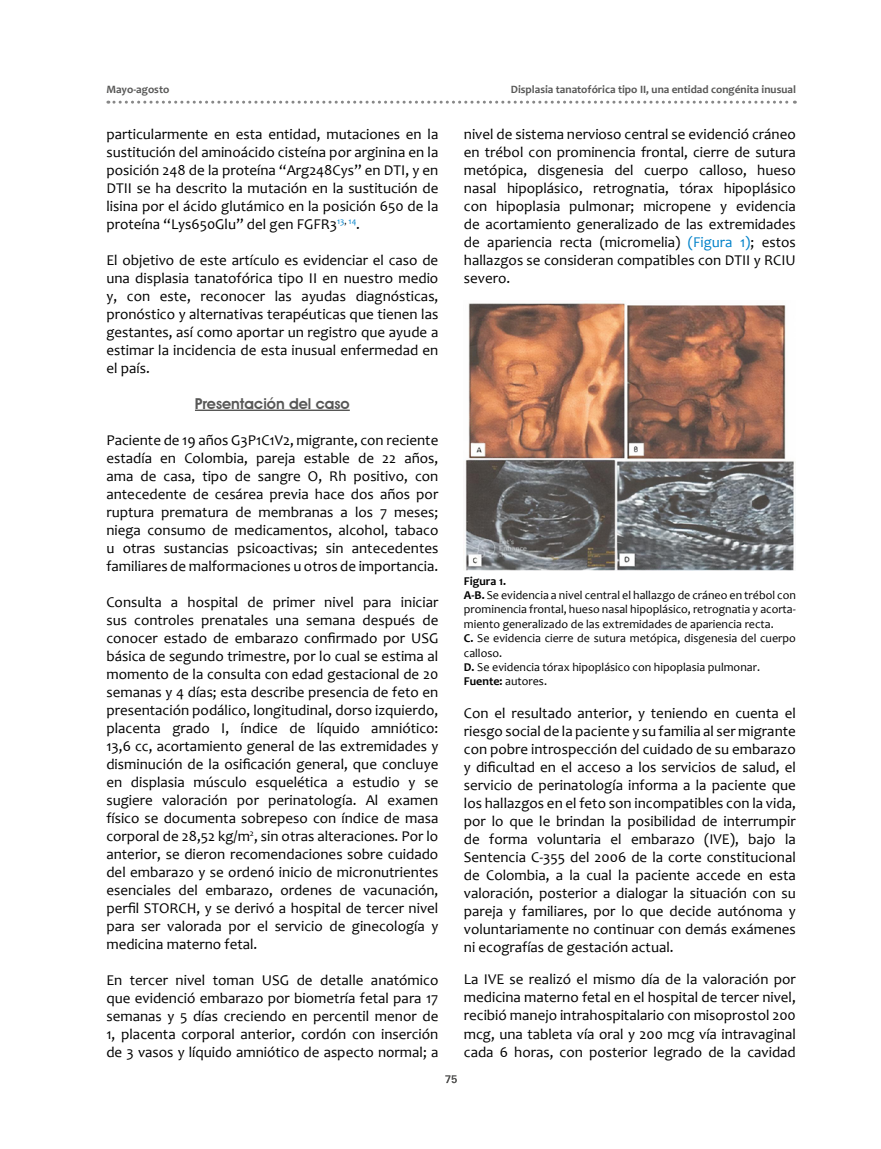
<style>
.page{position:relative;width:881px;height:1149px;background:#fff}
.page>*{position:absolute;margin:0;border:0;box-sizing:border-box;transform-origin:0 0}
.t1{font:15px/18px "Candara";color:#000;text-align:justify}
.t2{font:600 15px "Avant Garde IT Cby BT";color:#575756}
.t3{font:12px/14.4px "Candara";color:#000}
.t4{font:700 11.25px "Candara";color:#575756}
.s1{color:#0081c9}
.s2{font-weight:700}
</style>
<div class="page">
<svg style="left:445px;top:1075px;width:12px;height:7px"></svg>
<svg style="left:108px;top:101px;width:687px;height:3px"></svg>
<hr style="left:195px;top:409px;width:154px;height:2px;background:#575756">
<img style="left:465px;top:303px;width:329px;height:267px">
<p class="t4" style="left:106px;top:82px;width:64px">Mayo-agosto</p>
<p class="t4" style="left:510px;top:82px;width:286px">Displasia tanatofórica tipo II, una entidad congénita inusual</p>
<p class="t1" style="left:106px;top:125px;width:333px">particularmente en esta entidad, mutaciones en la sustitución del aminoácido cisteína por arginina en la posición 248 de la proteína “Arg248Cys” en DTI, y en DTII se ha descrito la mutación en la sustitución de lisina por el ácido glutámico en la posición 650 de la proteína “Lys650Glu” del gen FGFR3<sup>13</sup><sup>,</sup> <sup>14</sup>.</p>
<p class="t1" style="left:106px;top:251px;width:333px">El objetivo de este artículo es evidenciar el caso de una displasia tanatofórica tipo II en nuestro medio y, con este, reconocer las ayudas diagnósticas, pronóstico y alternativas terapéuticas que tienen las gestantes, así como aportar un registro que ayude a estimar la incidencia de esta inusual enfermedad en el país.</p>
<p class="t2" style="left:195px;top:394px;width:156px">Presentación del caso</p>
<p class="t1" style="left:106px;top:431px;width:333px">Paciente de 19 años G3P1C1V2, migrante, con reciente estadía en Colombia, pareja estable de 22 años, ama de casa, tipo de sangre O, Rh positivo, con antecedente de cesárea previa hace dos años por ruptura prematura de membranas a los 7 meses; niega consumo de medicamentos, alcohol, tabaco u otras sustancias psicoactivas; sin antecedentes familiares de malformaciones u otros de importancia.</p>
<p class="t1" style="left:106px;top:593px;width:333px">Consulta a hospital de primer nivel para iniciar sus controles prenatales una semana después de conocer estado de embarazo confirmado por USG básica de segundo trimestre, por lo cual se estima al momento de la consulta con edad gestacional de 20 semanas y 4 días; esta describe presencia de feto en presentación podálico, longitudinal, dorso izquierdo, placenta grado I, índice de líquido amniótico:<br>13,6 cc, acortamiento general de las extremidades y disminución de la osificación general, que concluye en displasia músculo esquelética a estudio y se sugiere valoración por perinatología. Al examen físico se documenta sobrepeso con índice de masa corporal de 28,52 kg/m<sup>2</sup>, sin otras alteraciones. Por lo anterior, se dieron recomendaciones sobre cuidado del embarazo y se ordenó inicio de micronutrientes esenciales del embarazo, ordenes de vacunación, perfil STORCH, y se derivó a hospital de tercer nivel para ser valorada por el servicio de ginecología y medicina materno fetal.</p>
<p class="t1" style="left:106px;top:971px;width:333px">En tercer nivel toman USG de detalle anatómico que evidenció embarazo por biometría fetal para 17 semanas y 5 días creciendo en percentil menor de 1, placenta corporal anterior, cordón con inserción de 3 vasos y líquido amniótico de aspecto normal; a</p>
<p class="t1" style="left:463px;top:125px;width:333px">nivel de sistema nervioso central se evidenció cráneo en trébol con prominencia frontal, cierre de sutura metópica, disgenesia del cuerpo calloso, hueso nasal hipoplásico, retrognatia, tórax hipoplásico con hipoplasia pulmonar; micropene y evidencia de acortamiento generalizado de las extremidades de apariencia recta (micromelia) <span class="s1">(Figura 1)</span>; estos hallazgos se consideran compatibles con DTII y RCIU severo.</p>
<p class="t3" style="left:463px;top:573px;width:333px"><span class="s2">Figura 1.<br>A-B.</span> Se evidencia a nivel central el hallazgo de cráneo en trébol con prominencia frontal, hueso nasal hipoplásico, retrognatia y acorta&shy;miento generalizado de las extremidades de apariencia recta.<br><span class="s2">C.</span> Se evidencia cierre de sutura metópica, disgenesia del cuerpo calloso.<br><span class="s2">D.</span> Se evidencia tórax hipoplásico con hipoplasia pulmonar.<br><span class="s2">Fuente:</span> autores.</p>
<p class="t1" style="left:463px;top:703px;width:333px">Con el resultado anterior, y teniendo en cuenta el riesgo social de la paciente y su familia al ser migrante con pobre introspección del cuidado de su embarazo y dificultad en el acceso a los servicios de salud, el servicio de perinatología informa a la paciente que los hallazgos en el feto son incompatibles con la vida, por lo que le brindan la posibilidad de interrumpir de forma voluntaria el embarazo (IVE), bajo la Sentencia C-355 del 2006 de la corte constitucional de Colombia, a la cual la paciente accede en esta valoración, posterior a dialogar la situación con su pareja y familiares, por lo que decide autónoma y voluntariamente no continuar con demás exámenes ni ecografías de gestación actual.</p>
<p class="t1" style="left:463px;top:970px;width:333px">La IVE se realizó el mismo día de la valoración por medicina materno fetal en el hospital de tercer nivel, recibió manejo intrahospitalario con misoprostol 200 mcg, una tableta vía oral y 200 mcg vía intravaginal cada 6 horas, con posterior legrado de la cavidad</p>
</div>
